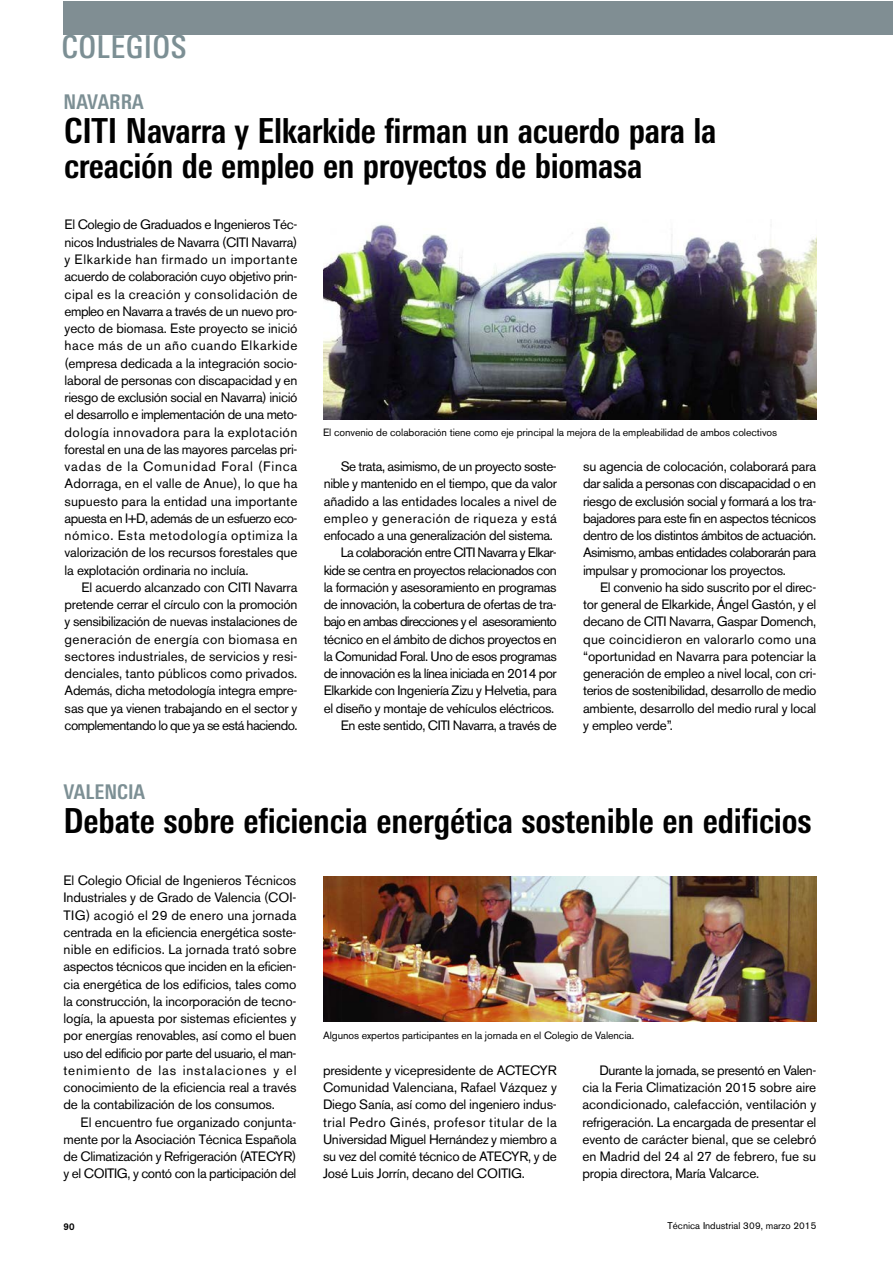
<style>
.page{position:relative;width:893px;height:1263px;background:#fff}
.page>*{position:absolute;margin:0;border:0;box-sizing:border-box;transform-origin:0 0}
.t1{font:700 condensed 34.5px/34.5px "LT Univers";letter-spacing:-.01em;color:#000}
.t2{font:500 condensed 31.5px "LT Univers";letter-spacing:.015em;color:#7c8f94}
.t3{font:700 condensed 20.25px "LT Univers";color:#7c8f94}
.t4{font:13.5px/17.2px "Akzidenz Grotesk BE";letter-spacing:-.03em;color:#000;text-align:justify}
.t5{font:13.5px "Akzidenz Grotesk BE";letter-spacing:-.055em;color:#000}
.t6{font:13.5px "Akzidenz Grotesk BE";letter-spacing:-.05em;color:#000}
.t7{font:13.5px "Akzidenz Grotesk BE";letter-spacing:-.005em;color:#000}
.t8{font:13.5px "Akzidenz Grotesk BE";letter-spacing:.04em;color:#000}
.t9{font:10.5px "Akzidenz Grotesk BE";letter-spacing:-.005em;color:#000}
.t10{font:9.75px "Akzidenz Grotesk BE";color:#000}
.t11{font:500 9.75px "Akzidenz Grotesk BE";color:#000}
</style>
<div class="page">
<div style="left:64px;top:1px;width:828px;height:34px;background:#808e93"></div>
<img style="left:323px;top:224px;width:493px;height:195px">
<img style="left:323px;top:876px;width:493px;height:145px">
<h2 class="t2" style="left:61px;top:35px;width:127px">COLEGIOS</h2>
<h3 class="t3" style="left:64px;top:94px;width:82px">NAVARRA</h3>
<h1 class="t1" style="left:64px;top:117px;width:654px">CITI Navarra y Elkarkide firman un acuerdo para la creación de empleo en proyectos de biomasa</h1>
<p class="t4" style="left:65px;top:218px;width:234px">El Colegio de Graduados e Ingenieros Téc&shy;nicos Industriales de Navarra (CITI Navarra) y Elkarkide han firmado un importante acuerdo de colaboración cuyo objetivo prin&shy;cipal es la creación y consolidación de empleo en Navarra a través de un nuevo pro&shy;yecto de biomasa. Este proyecto se inició hace más de un año cuando Elkarkide (empresa dedicada a la integración socio&shy;laboral de personas con discapacidad y en riesgo de exclusión social en Navarra) inició el desarrollo e implementación de una meto&shy;dología innovadora para la explotación forestal en una de las mayores parcelas pri&shy;vadas de la Comunidad Foral (Finca Adorraga, en el valle de Anue), lo que ha supuesto para la entidad una importante apuesta en I+D, además de un esfuerzo eco&shy;nómico. Esta metodología optimiza la valorización de los recursos forestales que la explotación ordinaria no incluía.</p>
<p class="t4" style="left:65px;top:580px;width:234px;text-indent:17px">El acuerdo alcanzado con CITI Navarra pretende cerrar el círculo con la promoción y sensibilización de nuevas instalaciones de generación de energía con biomasa en sectores industriales, de servicios y resi&shy;denciales, tanto públicos como privados.<br>Además, dicha metodología integra empre&shy;sas que ya vienen trabajando en el sector y complementando lo que ya se está haciendo.</p>
<h3 class="t3" style="left:64px;top:784px;width:83px">VALENCIA</h3>
<p class="t9" style="left:323px;top:428px;width:456px">El convenio de colaboración tiene como eje principal la mejora de la empleabilidad de ambos colectivos</p>
<p class="t4" style="left:341px;top:459px;width:218px">Se trata, asimismo, de un proyecto soste-</p>
<p class="t4" style="left:324px;top:476px;width:235px">nible y mantenido en el tiempo, que da valor</p>
<p class="t7" style="left:324px;top:496px;width:235px">añadido a las entidades locales a nivel de</p>
<p class="t8" style="left:324px;top:513px;width:235px">empleo y generación de riqueza y está</p>
<p class="t4" style="left:324px;top:528px;width:231px">enfocado a una generalización del sistema.</p>
<p class="t6" style="left:341px;top:548px;width:218px">La colaboración entre CITI Navarra y Elkar-</p>
<p class="t4" style="left:324px;top:563px;width:235px">kide se centra en proyectos relacionados con</p>
<p class="t4" style="left:324px;top:580px;width:235px">la formación y asesoramiento en programas</p>
<p class="t4" style="left:324px;top:597px;width:235px">de innovación, la cobertura de ofertas de tra-</p>
<p class="t5" style="left:324px;top:617px;width:235px">bajo en ambas direcciones y el asesoramiento</p>
<p class="t4" style="left:324px;top:632px;width:235px">técnico en el ámbito de dichos proyectos en</p>
<p class="t4" style="left:324px;top:649px;width:235px">la Comunidad Foral. Uno de esos programas</p>
<p class="t4" style="left:324px;top:666px;width:235px">de innovación es la línea iniciada en 2014 por</p>
<p class="t4" style="left:324px;top:683px;width:235px">Elkarkide con Ingeniería Zizu y Helvetia, para</p>
<p class="t4" style="left:324px;top:701px;width:232px">el diseño y montaje de vehículos eléctricos.</p>
<p class="t4" style="left:341px;top:718px;width:218px">En este sentido, CITI Navarra, a través de</p>
<p class="t4" style="left:583px;top:459px;width:235px">su agencia de colocación, colaborará para dar salida a personas con discapacidad o en riesgo de exclusión social y formará a los tra&shy;bajadores para este fin en aspectos técnicos dentro de los distintos ámbitos de actuación.<br>Asimismo, ambas entidades colaborarán para impulsar y promocionar los proyectos.</p>
<p class="t4" style="left:583px;top:580px;width:235px;text-indent:17px">El convenio ha sido suscrito por el direc&shy;tor general de Elkarkide, Ángel Gastón, y el decano de CITI Navarra, Gaspar Domench, que coincidieron en valorarlo como una “oportunidad en Navarra para potenciar la generación de empleo a nivel local, con cri&shy;terios de sostenibilidad, desarrollo de medio ambiente, desarrollo del medio rural y local y empleo verde”.</p>
<h1 class="t1" style="left:64px;top:807px;width:749px">Debate sobre eficiencia energética sostenible en edificios</h1>
<p class="t4" style="left:64px;top:873px;width:234px">El Colegio Oficial de Ingenieros Técnicos Industriales y de Grado de Valencia (COI-TIG) acogió el 29 de enero una jornada centrada en la eficiencia energética soste&shy;nible en edificios. La jornada trató sobre aspectos técnicos que inciden en la eficien&shy;cia energética de los edificios, tales como la construcción, la incorporación de tecno&shy;logía, la apuesta por sistemas eficientes y por energías renovables, así como el buen uso del edificio por parte del usuario, el man&shy;tenimiento de las instalaciones y el conocimiento de la eficiencia real a través de la contabilización de los consumos.</p>
<p class="t4" style="left:64px;top:1115px;width:234px;text-indent:17px">El encuentro fue organizado conjunta&shy;mente por la Asociación Técnica Española de Climatización y Refrigeración (ATECYR) y el COITIG, y contó con la participación del</p>
<p class="t9" style="left:323px;top:1032px;width:313px">Algunos expertos participantes en la jornada en el Colegio de Valencia.</p>
<p class="t4" style="left:323px;top:1063px;width:235px">presidente y vicepresidente de ACTECYR Comunidad Valenciana, Rafael Vázquez y Diego Sanía, así como del ingeniero indus&shy;trial Pedro Ginés, profesor titular de la Universidad Miguel Hernández y miembro a su vez del comité técnico de ATECYR, y de José Luis Jorrín, decano del COITIG.</p>
<p class="t4" style="left:582px;top:1063px;width:235px;text-indent:17px">Durante la jornada, se presentó en Valen&shy;cia la Feria Climatización 2015 sobre aire acondicionado, calefacción, ventilación y refrigeración. La encargada de presentar el evento de carácter bienal, que se celebró en Madrid del 24 al 27 de febrero, fue su propia directora, María Valcarce.</p>
<p class="t11" style="left:64px;top:1223px;width:12px">90</p>
<p class="t10" style="left:667px;top:1222px;width:150px">Técnica Industrial 309, marzo 2015</p>
</div>
